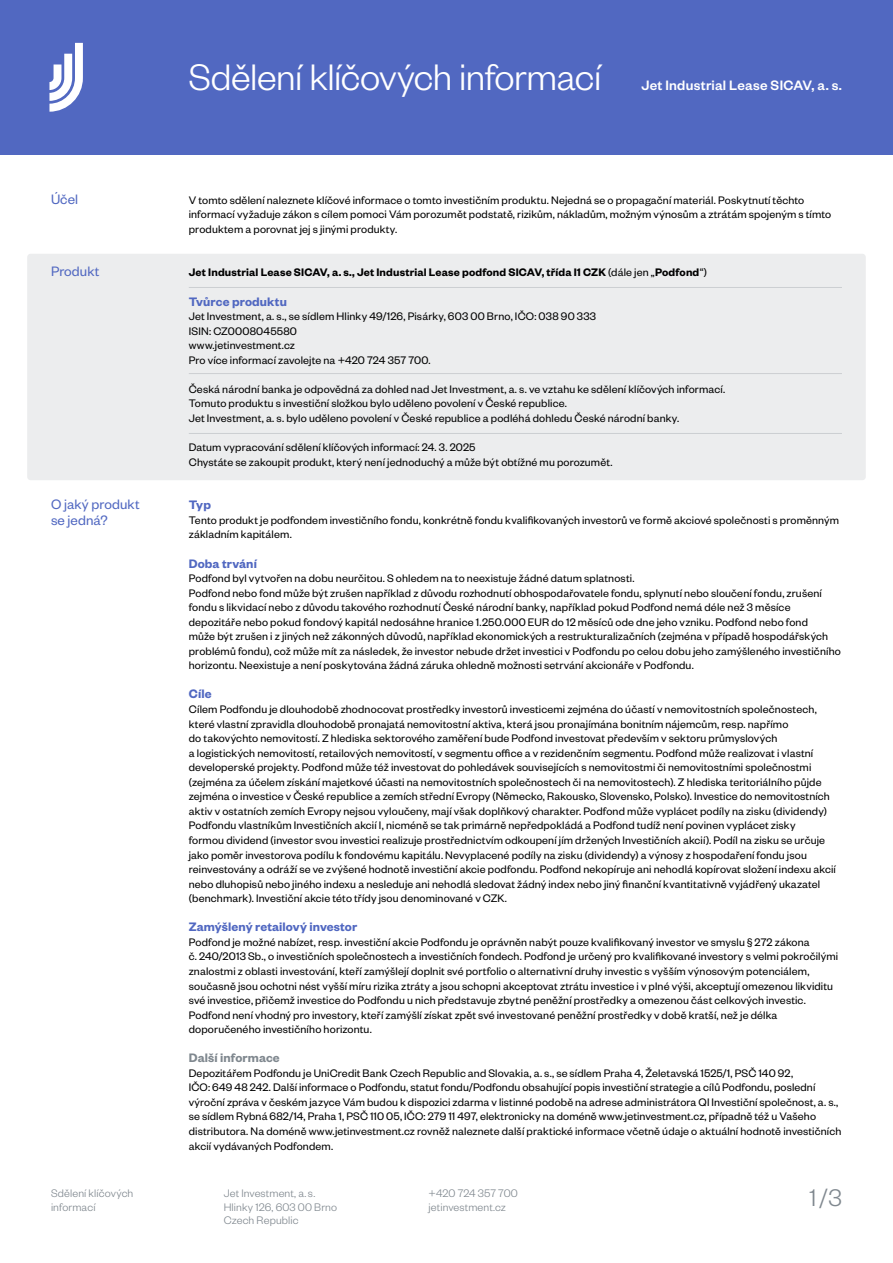
<style>
.page{position:relative;width:893px;height:1263px;background:#fff}
.page>*{position:absolute;margin:0;border:0;box-sizing:border-box;transform-origin:0 0}
.t1{font:300 40.5px "Founders Grotesk";letter-spacing:-.015em;color:#fff}
.t2{font:300 26.4px "Founders Grotesk";color:#80888f}
.t3{font:15px/15.8px "Founders Grotesk";letter-spacing:.005em;color:#5168c1}
.t4{font:500 15px "Founders Grotesk";letter-spacing:.015em;color:#fff}
.t5{font:600 13.5px "Founders Grotesk";letter-spacing:.01em;color:#5168c1}
.t6{font:600 13.5px "Founders Grotesk";letter-spacing:.01em;color:#80888f}
.t7{font:12px/14.5px "Founders Grotesk";letter-spacing:.01em;color:#000}
.t8{font:300 12px/13.5px "Founders Grotesk";letter-spacing:.01em;color:#80888f}
.t9{font:600 12px "Founders Grotesk";letter-spacing:.015em;color:#000}
.s1{font-weight:400}
</style>
<div class="page">
<div style="left:0;top:0;width:893px;height:155px;background:#5168c1"></div>
<div style="left:27px;top:254px;width:839px;height:226px;background:#ecedee;border-radius:3px"></div>
<svg style="left:49px;top:43px;width:34px;height:69px"></svg>
<hr style="left:189px;top:287px;width:653px;height:1px;background:#cccfd2">
<hr style="left:189px;top:373px;width:653px;height:1px;background:#cccfd2">
<hr style="left:189px;top:433px;width:653px;height:1px;background:#cccfd2">
<p class="t3" style="left:51px;top:190px;width:29px">Účel</p>
<p class="t3" style="left:51px;top:263px;width:50px">Produkt</p>
<p class="t3" style="left:51px;top:496px;width:90px">O jaký produkt se jedná?</p>
<p class="t8" style="left:51px;top:1186px;width:84px">Sdělení klíčových informací</p>
<h1 class="t1" style="left:189px;top:53px;width:414px">Sdělení klíčových informací</h1>
<p class="t4" style="left:641px;top:76px;width:202px">Jet Industrial Lease SICAV, a. s.</p>
<p class="t7" style="left:189px;top:192px;width:644px">V tomto sdělení naleznete klíčové informace o tomto investičním produktu. Nejedná se o propagační materiál. Poskytnutí těchto informací vyžaduje zákon s cílem pomoci Vám porozumět podstatě, rizikům, nákladům, možným výnosům a ztrátám spojeným s tímto produktem a porovnat jej s jinými produkty.</p>
<p class="t9" style="left:189px;top:265px;width:520px">Jet Industrial Lease SICAV, a. s., Jet Industrial Lease podfond SICAV, třída I1 CZK <span class="s1">(dále jen „</span>Podfond<span class="s1">“)</span></p>
<p class="t5" style="left:189px;top:293px;width:100px">Tvůrce produktu</p>
<p class="t7" style="left:189px;top:308px;width:409px">Jet Investment, a. s., se sídlem Hlinky 49/126, Pisárky, 603 00 Brno, IČO: 038 90 333<br>ISIN: CZ0008045580<br>www.jetinvestment.cz<br>Pro více informací zavolejte na +420 724 357 700.</p>
<p class="t7" style="left:189px;top:381px;width:538px">Česká národní banka je odpovědná za dohled nad Jet Investment, a. s. ve vztahu ke sdělení klíčových informací.<br>Tomuto produktu s investiční složkou bylo uděleno povolení v České republice.<br>Jet Investment, a. s. bylo uděleno povolení v České republice a podléhá dohledu České národní banky.</p>
<p class="t7" style="left:189px;top:439px;width:425px">Datum vypracování sdělení klíčových informací: 24. 3. 2025<br>Chystáte se zakoupit produkt, který není jednoduchý a může být obtížné mu porozumět.</p>
<p class="t5" style="left:189px;top:496px;width:24px">Typ</p>
<p class="t7" style="left:189px;top:512px;width:652px">Tento produkt je podfondem investičního fondu, konkrétně fondu kvalifikovaných investorů ve formě akciové společnosti s proměnným základním kapitálem.</p>
<p class="t5" style="left:189px;top:555px;width:70px">Doba trvání</p>
<p class="t7" style="left:189px;top:570px;width:654px">Podfond byl vytvořen na dobu neurčitou. S ohledem na to neexistuje žádné datum splatnosti.<br>Podfond nebo fond může být zrušen například z důvodu rozhodnutí obhospodařovatele fondu, splynutí nebo sloučení fondu, zrušení fondu s likvidací nebo z důvodu takového rozhodnutí České národní banky, například pokud Podfond nemá déle než 3 měsíce depozitáře nebo pokud fondový kapitál nedosáhne hranice 1.250.000 EUR do 12 měsíců ode dne jeho vzniku. Podfond nebo fond<br>může být zrušen i z jiných než zákonných důvodů, například ekonomických a restrukturalizačních (zejména v případě hospodářských problémů fondu), což může mít za následek, že investor nebude držet investici v Podfondu po celou dobu jeho zamýšleného investičního horizontu. Neexistuje a není poskytována žádná záruka ohledně možnosti setrvání akcionáře v Podfondu.</p>
<p class="t5" style="left:189px;top:686px;width:24px">Cíle</p>
<p class="t7" style="left:189px;top:701px;width:649px">Cílem Podfondu je dlouhodobě zhodnocovat prostředky investorů investicemi zejména do účastí v nemovitostních společnostech, které vlastní zpravidla dlouhodobě pronajatá nemovitostní aktiva, která jsou pronajímána bonitním nájemcům, resp. napřímo<br>do takovýchto nemovitostí. Z hlediska sektorového zaměření bude Podfond investovat především v sektoru průmyslových<br>a logistických nemovitostí, retailových nemovitostí, v segmentu office a v rezidenčním segmentu. Podfond může realizovat i vlastní developerské projekty. Podfond může též investovat do pohledávek souvisejících s nemovitostmi či nemovitostními společnostmi (zejména za účelem získání majetkové účasti na nemovitostních společnostech či na nemovitostech). Z hlediska teritoriálního půjde zejména o investice v České republice a zemích střední Evropy (Německo, Rakousko, Slovensko, Polsko). Investice do nemovitostních aktiv v ostatních zemích Evropy nejsou vyloučeny, mají však doplňkový charakter. Podfond může vyplácet podíly na zisku (dividendy)<br>Podfondu vlastníkům Investičních akcií I, nicméně se tak primárně nepředpokládá a Podfond tudíž není povinen vyplácet zisky<br>formou dividend (investor svou investici realizuje prostřednictvím odkoupení jím držených Investičních akcií). Podíl na zisku se určuje jako poměr investorova podílu k fondovému kapitálu. Nevyplacené podíly na zisku (dividendy) a výnosy z hospodaření fondu jsou reinvestovány a odráží se ve zvýšené hodnotě investiční akcie podfondu. Podfond nekopíruje ani nehodlá kopírovat složení indexu akcií nebo dluhopisů nebo jiného indexu a nesleduje ani nehodlá sledovat žádný index nebo jiný finanční kvantitativně vyjádřený ukazatel (benchmark). Investiční akcie této třídy jsou denominované v CZK.</p>
<p class="t5" style="left:189px;top:918px;width:170px">Zamýšlený retailový investor</p>
<p class="t7" style="left:189px;top:934px;width:651px">Podfond je možné nabízet, resp. investiční akcie Podfondu je oprávněn nabýt pouze kvalifikovaný investor ve smyslu § 272 zákona<br>č. 240/2013 Sb., o investičních společnostech a investičních fondech. Podfond je určený pro kvalifikované investory s velmi pokročilými znalostmi z oblasti investování, kteří zamýšlejí doplnit své portfolio o alternativní druhy investic s vyšším výnosovým potenciálem, současně jsou ochotni nést vyšší míru rizika ztráty a jsou schopni akceptovat ztrátu investice i v plné výši, akceptují omezenou likviditu své investice, přičemž investice do Podfondu u nich představuje zbytné peněžní prostředky a omezenou část celkových investic.<br>Podfond není vhodný pro investory, kteří zamýšlí získat zpět své investované peněžní prostředky v době kratší, než je délka doporučeného investičního horizontu.</p>
<p class="t6" style="left:189px;top:1049px;width:93px">Další informace</p>
<p class="t7" style="left:189px;top:1065px;width:654px">Depozitářem Podfondu je UniCredit Bank Czech Republic and Slovakia, a. s., se sídlem Praha 4, Želetavská 1525/1, PSČ 140 92,<br>IČO: 649 48 242. Další informace o Podfondu, statut fondu/Podfondu obsahující popis investiční strategie a cílů Podfondu, poslední výroční zpráva v českém jazyce Vám budou k dispozici zdarma v listinné podobě na adrese administrátora QI Investiční společnost, a. s., se sídlem Rybná 682/14, Praha 1, PSČ 110 05, IČO: 279 11 497, elektronicky na doméně www.jetinvestment.cz, případně též u Vašeho distributora. Na doméně www.jetinvestment.cz rovněž naleznete další praktické informace včetně údaje o aktuální hodnotě investičních akcií vydávaných Podfondem.</p>
<p class="t8" style="left:224px;top:1186px;width:115px">Jet Investment, a. s.<br>Hlinky 126, 603 00 Brno<br>Czech Republic</p>
<p class="t8" style="left:429px;top:1186px;width:91px">+420 724 357 700 jetinvestment.cz</p>
<h2 class="t2" style="left:809px;top:1182px;width:34px">1/3</h2>
</div>
